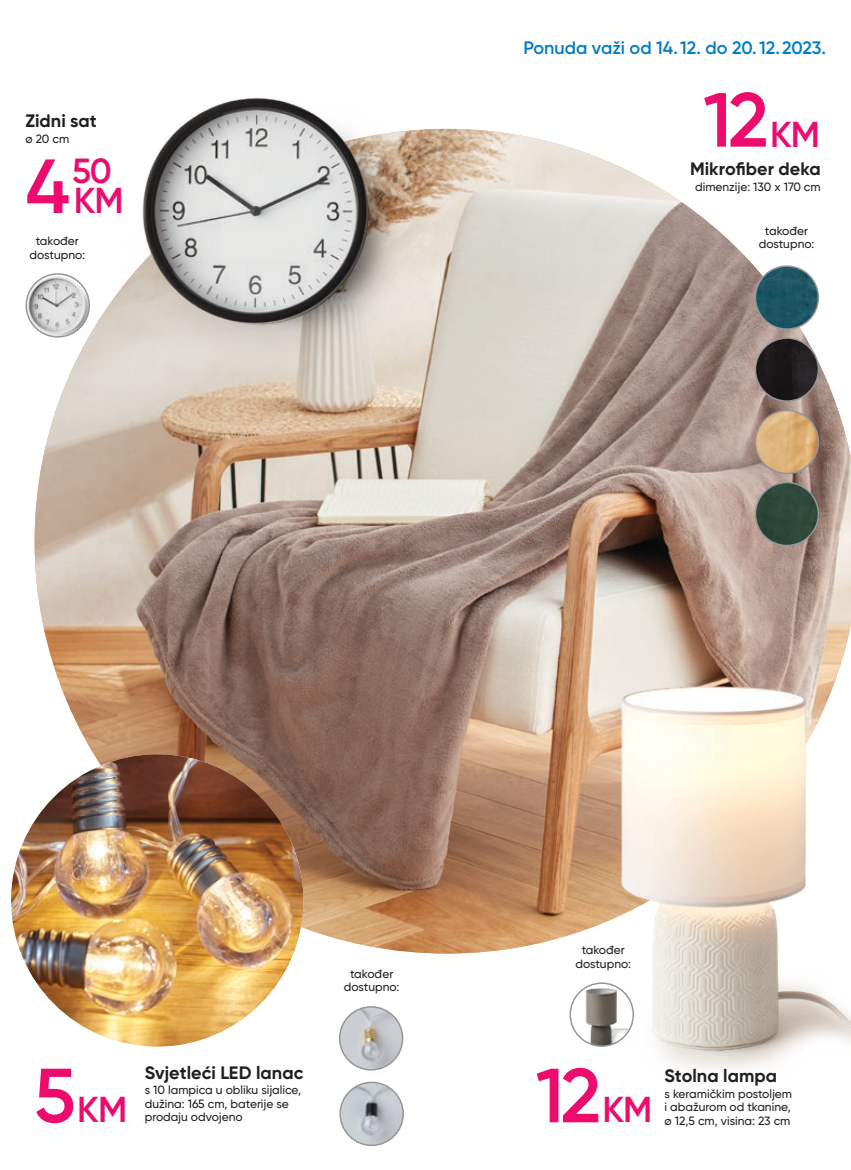
<style>
.page{position:relative;width:851px;height:1170px;background:#fff}
.page>*{position:absolute;margin:0;border:0;box-sizing:border-box;transform-origin:0 0}
.t1{font:600 76.5px "Gilroy";color:#ed0c6e}
.t2{font:600 36px "Gilroy";color:#ed0c6e}
.t3{font:600 34.95px "Gilroy";color:#ed0c6e}
.t4{font:700 18px "Gilroy";letter-spacing:.005em;color:#231f20}
.t5{font:600 18px "Gilroy";color:#007dc5}
.t6{font:500 12px/13.5px "Gilroy";color:#231f20;text-align:center}
.s1{font-size:76.5px}
.s2{font-size:36px}
</style>
<div class="page">
<img style="left:35px;top:129px;width:815px;height:824px">
<img style="left:11px;top:754px;width:292px;height:292px;border-radius:146px">
<img style="left:110px;top:98px;width:359px;height:352px">
<img style="left:524px;top:657px;width:326px;height:413px">
<img style="left:570px;top:985px;width:61px;height:60px">
<div style="left:569px;top:982px;width:65px;height:64px;border:2px solid #949698;border-radius:50%"></div>
<img style="left:26px;top:274px;width:63px;height:63px;border-radius:31px">
<div style="left:26px;top:273px;width:64px;height:64px;border:2px solid #949698;border-radius:50%"></div>
<img style="left:339px;top:1006px;width:63px;height:63px;border-radius:31px">
<div style="left:339px;top:1006px;width:64px;height:64px;border:2px solid #949698;border-radius:50%"></div>
<img style="left:340px;top:1082px;width:63px;height:63px;border-radius:31px">
<div style="left:339px;top:1081px;width:65px;height:64px;border:2px solid #949698;border-radius:50%"></div>
<img style="left:755px;top:266px;width:63px;height:63px;border-radius:31px">
<div style="left:754px;top:265px;width:65px;height:65px;border:2px solid #949698;border-radius:50%"></div>
<img style="left:755px;top:338px;width:63px;height:63px;border-radius:31px">
<div style="left:754px;top:337px;width:65px;height:65px;border:2px solid #949698;border-radius:50%"></div>
<img style="left:755px;top:410px;width:63px;height:63px;border-radius:31px">
<div style="left:754px;top:410px;width:65px;height:64px;border:2px solid #949698;border-radius:50%"></div>
<div style="left:755px;top:482px;width:63px;height:63px;background:#2e483b;border-radius:31px"></div>
<div style="left:754px;top:482px;width:65px;height:64px;border:2px solid #949698;border-radius:50%"></div>
<h3 class="t4" style="left:26px;top:110px;width:73px">Zidni sat</h3>
<p class="t6" style="left:26px;top:132px;width:45px">ø 20 cm</p>
<h3 class="t3" style="left:26px;top:149px;width:88px"><span class="s1">4</span> 50</h3>
<h2 class="t2" style="left:74px;top:178px;width:51px">KM</h2>
<p class="t6" style="left:29px;top:234px;width:57px">također dostupno:</p>
<h3 class="t5" style="left:523px;top:37px;width:304px">Ponuda važi od 14.12. do 20.12.2023.</h3>
<h1 class="t1" style="left:703px;top:72px;width:118px">12 <span class="s2">KM</span></h1>
<h3 class="t4" style="left:690px;top:157px;width:132px">Mikrofiber deka</h3>
<p class="t6" style="left:695px;top:179px;width:127px">dimenzije: 130 x 170 cm</p>
<p class="t6" style="left:758px;top:224px;width:57px">također dostupno:</p>
<h2 class="t2" style="left:34px;top:1087px;width:95px"><span class="s1">5</span> KM</h2>
<h3 class="t4" style="left:145px;top:1060px;width:160px">Svjetleći LED lanac</h3>
<p class="t6" style="left:145px;top:1083px;width:158px;text-align:left">s 10 lampica u obliku sijalice, dužina: 165 cm, baterije se prodaju odvojeno</p>
<p class="t6" style="left:344px;top:966px;width:57px">također dostupno:</p>
<p class="t6" style="left:575px;top:943px;width:57px">također dostupno:</p>
<h1 class="t1" style="left:535px;top:1047px;width:118px">12 <span class="s2">KM</span></h1>
<h3 class="t4" style="left:664px;top:1064px;width:114px">Stolna lampa</h3>
<p class="t6" style="left:664px;top:1086px;width:129px;text-align:justify">s keramičkim postoljem i abažurom od tkanine, ø 12,5 cm, visina: 23 cm</p>
</div>
